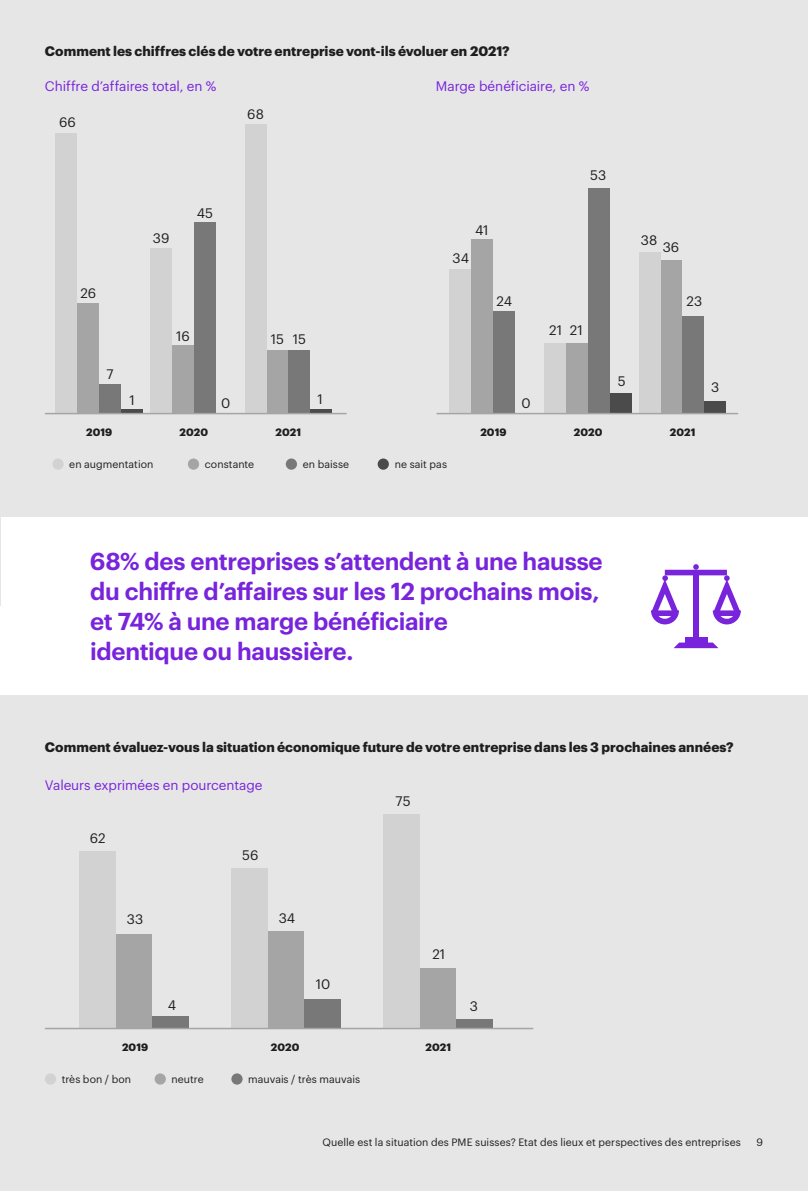
<style>
.page{position:relative;width:808px;height:1191px;background:#fff}
.page>*{position:absolute;margin:0;border:0;box-sizing:border-box;transform-origin:0 0}
.t1{font:600 24px/30px "Graphik";letter-spacing:-.01em;color:#7823dc}
.t2{font:700 13.5px "Graphik";color:#1e1e1e}
.t3{font:13.5px "Graphik";letter-spacing:-.005em;color:#7823dc}
.t4{font:13.5px "Graphik";letter-spacing:.005em;color:#1e1e1e}
.t5{font:10.5px "Graphik";letter-spacing:.005em;color:#1e1e1e}
.t6{font:700 10.5px "Graphik";letter-spacing:.01em;color:#1e1e1e}
</style>
<div class="page">
<div style="left:0;top:696px;width:808px;height:495px;background:#e6e6e6"></div>
<div style="left:0;top:0;width:808px;height:516px;background:#e6e6e6"></div>
<div style="left:566px;top:343px;width:22px;height:70px;background:#a5a5a5"></div>
<div style="left:544px;top:343px;width:22px;height:70px;background:#d2d2d2"></div>
<div style="left:588px;top:188px;width:22px;height:225px;background:#787878"></div>
<div style="left:610px;top:393px;width:22px;height:20px;background:#4c4b4b"></div>
<div style="left:77px;top:303px;width:22px;height:110px;background:#a5a5a5"></div>
<div style="left:55px;top:133px;width:22px;height:280px;background:#d2d2d2"></div>
<div style="left:99px;top:384px;width:22px;height:29px;background:#787878"></div>
<svg style="left:121px;top:409px;width:22px;height:4px"></svg>
<div style="left:52px;top:458px;width:12px;height:12px;background:#d2d2d2;border-radius:50%"></div>
<div style="left:188px;top:458px;width:11px;height:12px;background:#a5a5a5;border-radius:50%"></div>
<div style="left:286px;top:458px;width:11px;height:12px;background:#787878;border-radius:50%"></div>
<div style="left:378px;top:458px;width:11px;height:12px;background:#4c4b4b;border-radius:50%"></div>
<div style="left:267px;top:350px;width:21px;height:63px;background:#a5a5a5"></div>
<div style="left:245px;top:124px;width:22px;height:289px;background:#d2d2d2"></div>
<div style="left:288px;top:350px;width:22px;height:63px;background:#787878"></div>
<svg style="left:310px;top:409px;width:22px;height:4px"></svg>
<div style="left:172px;top:345px;width:22px;height:68px;background:#a5a5a5"></div>
<div style="left:150px;top:248px;width:22px;height:165px;background:#d2d2d2"></div>
<div style="left:194px;top:222px;width:22px;height:191px;background:#787878"></div>
<div style="left:471px;top:239px;width:22px;height:174px;background:#a5a5a5"></div>
<div style="left:449px;top:269px;width:22px;height:144px;background:#d2d2d2"></div>
<div style="left:493px;top:311px;width:22px;height:102px;background:#787878"></div>
<div style="left:660px;top:260px;width:22px;height:153px;background:#a5a5a5"></div>
<div style="left:638px;top:252px;width:22px;height:161px;background:#d2d2d2"></div>
<div style="left:682px;top:316px;width:22px;height:97px;background:#787878"></div>
<div style="left:704px;top:401px;width:22px;height:12px;background:#4c4b4b"></div>
<hr style="left:436px;top:413px;width:302px;height:1px;background:#a5a5a5">
<hr style="left:45px;top:413px;width:302px;height:1px;background:#a5a5a5">
<div style="left:420px;top:968px;width:36px;height:60px;background:#a5a5a5"></div>
<div style="left:456px;top:1019px;width:36px;height:9px;background:#787878"></div>
<div style="left:268px;top:931px;width:36px;height:97px;background:#a5a5a5"></div>
<div style="left:304px;top:999px;width:36px;height:29px;background:#787878"></div>
<div style="left:116px;top:934px;width:36px;height:94px;background:#a5a5a5"></div>
<div style="left:383px;top:814px;width:37px;height:214px;background:#d2d2d2"></div>
<div style="left:231px;top:868px;width:37px;height:160px;background:#d2d2d2"></div>
<div style="left:79px;top:851px;width:37px;height:177px;background:#d2d2d2"></div>
<div style="left:152px;top:1016px;width:36px;height:12px;background:#787878"></div>
<hr style="left:45px;top:1027px;width:488px;height:2px;background:#a5a5a5">
<div style="left:45px;top:1073px;width:11px;height:11px;background:#d2d2d2;border-radius:50%"></div>
<div style="left:155px;top:1073px;width:11px;height:11px;background:#a5a5a5;border-radius:50%"></div>
<div style="left:231px;top:1073px;width:12px;height:11px;background:#787878;border-radius:50%"></div>
<div style="left:693px;top:573px;width:6px;height:64px;background:#7823dc"></div>
<div style="left:685px;top:637px;width:22px;height:5px;background:#7823dc"></div>
<svg style="left:674px;top:642px;width:44px;height:6px"></svg>
<svg style="left:693px;top:564px;width:6px;height:6px"></svg>
<svg style="left:709px;top:575px;width:32px;height:49px"></svg>
<svg style="left:651px;top:572px;width:32px;height:52px"></svg>
<div style="left:665px;top:570px;width:62px;height:5px;background:#7823dc"></div>
<p class="t2" style="left:45px;top:41px;width:466px">Comment les chiffres clés de votre entreprise vont-ils évoluer en 2021?</p>
<p class="t3" style="left:45px;top:76px;width:173px">Chiffre d’affaires total, en %</p>
<p class="t3" style="left:436px;top:76px;width:155px">Marge bénéficiaire, en %</p>
<p class="t4" style="left:59px;top:112px;width:18px">66</p>
<p class="t4" style="left:247px;top:104px;width:18px">68</p>
<p class="t4" style="left:590px;top:165px;width:18px">53</p>
<p class="t4" style="left:80px;top:283px;width:17px">26</p>
<p class="t4" style="left:107px;top:364px;width:9px">7</p>
<p class="t4" style="left:129px;top:390px;width:7px">1</p>
<p class="t4" style="left:153px;top:228px;width:18px">39</p>
<p class="t4" style="left:197px;top:203px;width:18px">45</p>
<p class="t4" style="left:176px;top:326px;width:15px">16</p>
<p class="t4" style="left:221px;top:393px;width:11px">0</p>
<p class="t4" style="left:271px;top:329px;width:15px">15</p>
<p class="t4" style="left:293px;top:329px;width:15px">15</p>
<p class="t4" style="left:317px;top:389px;width:7px">1</p>
<p class="t4" style="left:475px;top:220px;width:15px">41</p>
<p class="t4" style="left:453px;top:248px;width:18px">34</p>
<p class="t4" style="left:496px;top:291px;width:17px">24</p>
<p class="t4" style="left:549px;top:320px;width:35px">21 21</p>
<p class="t4" style="left:522px;top:393px;width:11px">0</p>
<p class="t4" style="left:641px;top:230px;width:18px">38</p>
<p class="t4" style="left:663px;top:237px;width:18px">36</p>
<p class="t4" style="left:687px;top:290px;width:17px">23</p>
<p class="t4" style="left:618px;top:371px;width:9px">5</p>
<p class="t6" style="left:86px;top:424px;width:28px">2019</p>
<p class="t6" style="left:180px;top:424px;width:30px">2020</p>
<p class="t6" style="left:276px;top:424px;width:27px">2021</p>
<p class="t5" style="left:69px;top:456px;width:86px">en augmentation</p>
<p class="t5" style="left:205px;top:456px;width:51px">constante</p>
<p class="t5" style="left:303px;top:456px;width:48px">en baisse</p>
<p class="t5" style="left:395px;top:456px;width:54px">ne sait pas</p>
<p class="t6" style="left:480px;top:424px;width:28px">2019</p>
<p class="t6" style="left:574px;top:424px;width:30px">2020</p>
<p class="t6" style="left:670px;top:424px;width:27px">2021</p>
<p class="t4" style="left:711px;top:377px;width:10px">3</p>
<h1 class="t1" style="left:90px;top:544px;width:514px">68% des entreprises s’attendent à une hausse du chiffre d’affaires sur les 12 prochains mois, et 74% à une marge bénéficiaire<br>identique ou haussière.</h1>
<p class="t2" style="left:45px;top:737px;width:690px">Comment évaluez-vous la situation économique future de votre entreprise dans les 3 prochaines années?</p>
<p class="t3" style="left:45px;top:775px;width:219px">Valeurs exprimées en pourcentage</p>
<p class="t4" style="left:90px;top:828px;width:17px">62</p>
<p class="t4" style="left:242px;top:845px;width:18px">56</p>
<p class="t4" style="left:395px;top:791px;width:17px">75</p>
<p class="t4" style="left:127px;top:909px;width:18px">33</p>
<p class="t4" style="left:279px;top:908px;width:18px">34</p>
<p class="t4" style="left:168px;top:994px;width:10px">4</p>
<p class="t4" style="left:316px;top:973px;width:16px">10</p>
<p class="t4" style="left:432px;top:944px;width:15px">21</p>
<p class="t6" style="left:122px;top:1039px;width:28px">2019</p>
<p class="t6" style="left:271px;top:1039px;width:30px">2020</p>
<p class="t6" style="left:426px;top:1039px;width:27px">2021</p>
<p class="t5" style="left:62px;top:1070px;width:71px">très bon / bon</p>
<p class="t5" style="left:171px;top:1070px;width:34px">neutre</p>
<p class="t5" style="left:248px;top:1070px;width:113px">mauvais / très mauvais</p>
<p class="t4" style="left:470px;top:996px;width:10px">3</p>
<p class="t5" style="left:322px;top:1134px;width:420px">Quelle est la situation des PME suisses? Etat des lieux et perspectives des entreprises</p>
<p class="t5" style="left:756px;top:1134px;width:8px">9</p>
</div>
